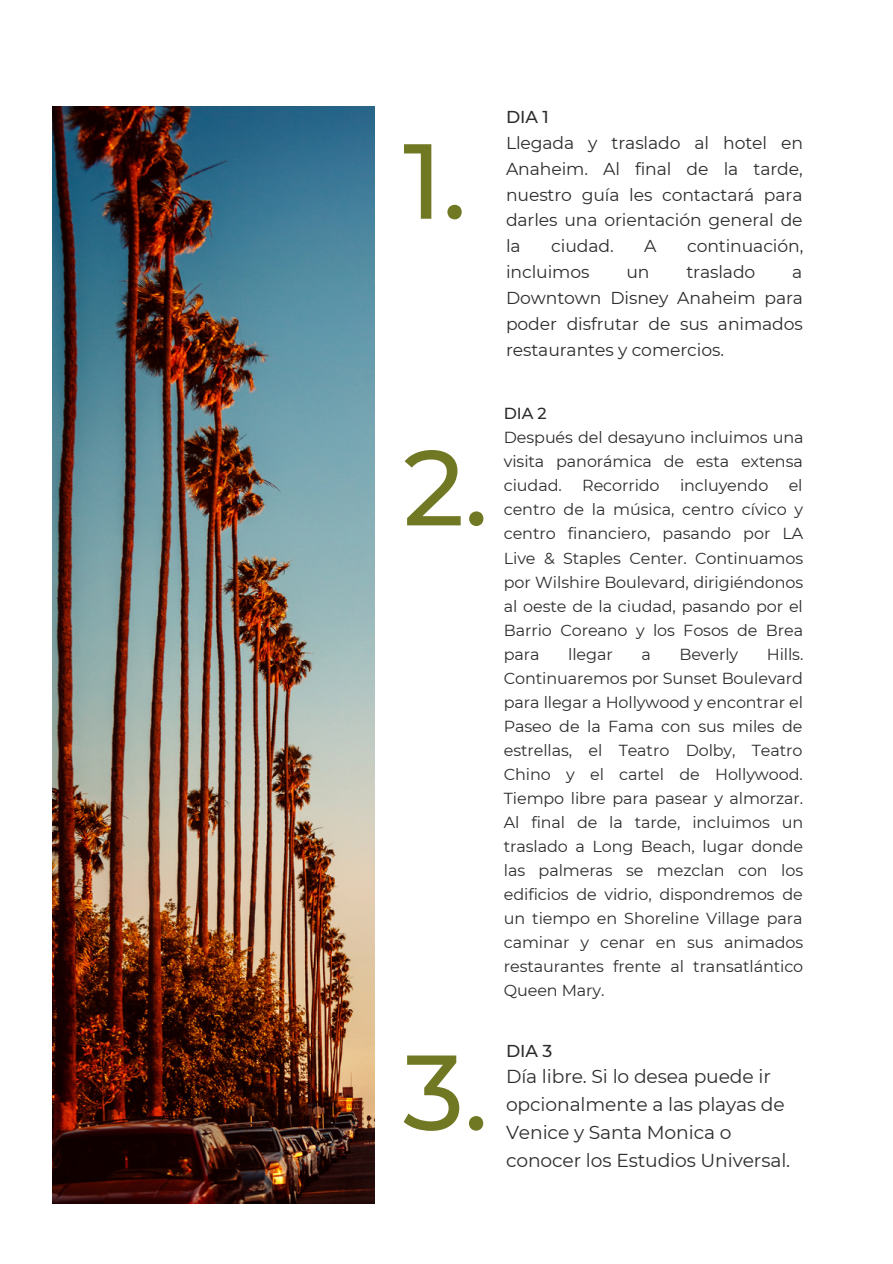
<style>
.page{position:relative;width:893px;height:1264px;background:#fff}
.page>*{position:absolute;margin:0;border:0;box-sizing:border-box;transform-origin:0 0}
.t1{font:500 106.35px "Montserrat";color:#717824}
.t2{font:18.75px/28px "Montserrat";letter-spacing:-.005em;color:#2d2d2d}
.t3{font:17.25px/25.8px "Montserrat";letter-spacing:-.005em;color:#2d2d2d;text-align:justify}
.t4{font:500 17.25px "Montserrat";letter-spacing:-.005em;color:#2d2d2d}
.t5{font:16.05px/24px "Montserrat";letter-spacing:-.005em;color:#2d2d2d;text-align:justify}
.t6{font:500 16.05px "Montserrat";color:#2d2d2d}
</style>
<div class="page">
<img style="left:52px;top:107px;width:323px;height:1096px">
<h1 class="t1" style="left:403px;top:116px;width:65px">1.</h1>
<h1 class="t1" style="left:403px;top:422px;width:87px">2.</h1>
<h1 class="t1" style="left:403px;top:1027px;width:87px">3.</h1>
<p class="t4" style="left:506px;top:106px;width:44px">DIA 1</p>
<p class="t3" style="left:506px;top:130px;width:298px">Llegada y traslado al hotel en Anaheim. Al final de la tarde, nuestro guía les contactará para darles una orientación general de la</p>
<p class="t3" style="left:551px;top:233px;width:64px">ciudad.</p>
<p class="t3" style="left:644px;top:233px;width:14px">A</p>
<p class="t3" style="left:687px;top:233px;width:118px">continuación,</p>
<p class="t3" style="left:506px;top:259px;width:85px">incluimos</p>
<p class="t3" style="left:626px;top:259px;width:25px">un</p>
<p class="t3" style="left:686px;top:259px;width:70px">traslado</p>
<p class="t3" style="left:506px;top:259px;width:298px;text-indent:286px">a Downtown Disney Anaheim para poder disfrutar de sus animados restaurantes y comercios.</p>
<p class="t6" style="left:504px;top:404px;width:44px">DIA 2</p>
<p class="t5" style="left:504px;top:425px;width:301px">Después del desayuno incluimos una visita panorámica de esta extensa ciudad.</p>
<p class="t5" style="left:504px;top:473px;width:301px;text-indent:285px">el centro de la música, centro cívico y centro financiero, pasando por LA Live &amp; Staples Center. Continuamos por Wilshire Boulevard, dirigiéndonos al oeste de la ciudad, pasando por el Barrio Coreano y los Fosos de Brea para</p>
<p class="t5" style="left:582px;top:473px;width:79px">Recorrido</p>
<p class="t5" style="left:680px;top:473px;width:90px">incluyendo</p>
<p class="t5" style="left:504px;top:642px;width:301px;text-indent:263px">Hills.<br>Continuaremos por Sunset Boulevard para llegar a Hollywood y encontrar el Paseo de la Fama con sus miles de estrellas, el Teatro Dolby, Teatro Chino y el cartel de Hollywood.<br>Tiempo libre para pasear y almorzar.<br>Al final de la tarde, incluimos un traslado a Long Beach, lugar donde las palmeras se mezclan con los edificios de vidrio, dispondremos de un tiempo en Shoreline Village para caminar y cenar en sus animados restaurantes frente al transatlántico Queen Mary.</p>
<p class="t5" style="left:568px;top:642px;width:46px">llegar</p>
<p class="t5" style="left:641px;top:642px;width:11px">a</p>
<p class="t5" style="left:679px;top:642px;width:60px">Beverly</p>
<p class="t4" style="left:506px;top:1040px;width:48px">DIA 3</p>
<p class="t2" style="left:506px;top:1062px;width:286px">Día libre. Si lo desea puede ir opcionalmente a las playas de<br>Venice y Santa Monica o conocer los Estudios Universal.</p>
</div>
